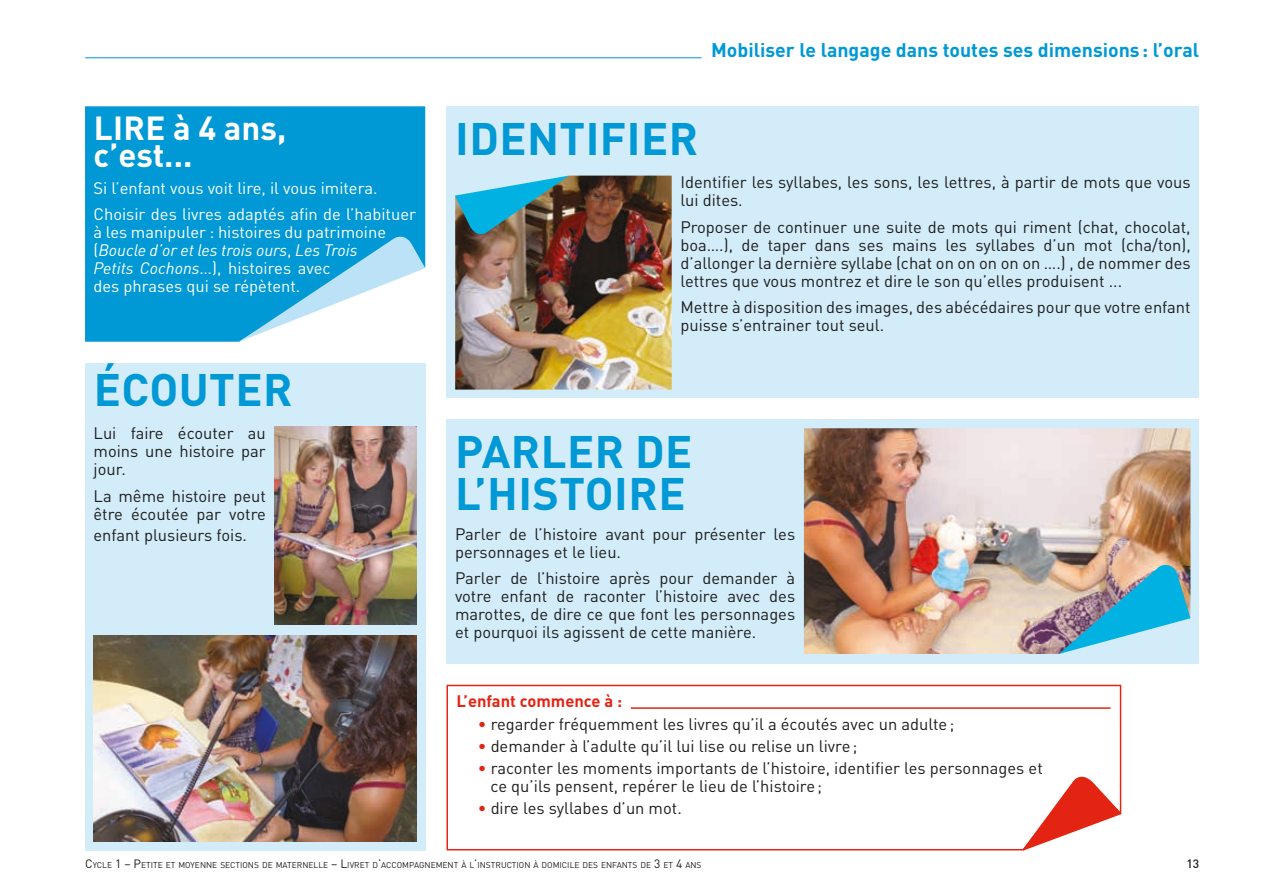
<style>
.page{position:relative;width:1263px;height:893px;background:#fff}
.page>*{position:absolute;margin:0;border:0;box-sizing:border-box;transform-origin:0 0}
.Titre_bloc_verbe{font:700 45px/42px "DINOT";letter-spacing:.01em;color:#0099d5}
.Txt_normal{font:700 33px "DINOT";color:#fff}
.En-tête_Français_pag{font:700 19.5px "DINOT";color:#0099d5}
.Txt_normal-2{font:16.5px/18px "DINOT";color:#1d1d1b}
.Txt_normal-3{font:16.5px/18px "DINOT";color:#fff}
.Entete_ENFANT_COMMEN{font:700 16.5px "DINOT";color:#e42413}
.Pied_de_page_droite{font:500 12px "DINOT";color:#1d1d1b}
.Pied_de_page_droite-2{font:8.4px "DINOT";color:#1d1d1b}
.s1{font-style:italic}
.s2{color:#e42413}
.s3{font-size:12px}
</style>
<div class="page">
<hr style="left:85px;top:57px;width:617px;height:1px;background:#0099d5">
<div style="left:85px;top:106px;width:340px;height:236px;background:#0099d5"></div>
<svg style="left:239px;top:232px;width:186px;height:110px"></svg>
<div style="left:446px;top:106px;width:753px;height:292px;background:#d3ecfa"></div>
<div style="left:446px;top:420px;width:753px;height:244px;background:#d3ecfa"></div>
<div style="left:85px;top:363px;width:340px;height:487px;background:#d3ecfa"></div>
<img style="left:275px;top:427px;width:142px;height:197px">
<img style="left:94px;top:636px;width:323px;height:206px">
<img style="left:804px;top:428px;width:386px;height:226px">
<img style="left:455px;top:176px;width:217px;height:214px">
<img style="left:455px;top:176px;width:114px;height:62px">
<img style="left:1059px;top:560px;width:131px;height:94px">
<svg style="left:446px;top:684px;width:676px;height:167px"></svg>
<svg style="left:1019px;top:771px;width:103px;height:80px"></svg>
<p class="Txt_normal" style="left:94px;top:107px;width:194px">LIRE à 4 ans,</p>
<p class="Txt_normal" style="left:94px;top:134px;width:100px">c’est...</p>
<p class="Txt_normal-3" style="left:94px;top:178px;width:286px">Si l’enfant vous voit lire, il vous imitera.</p>
<p class="Txt_normal-3" style="left:94px;top:205px;width:324px">Choisir des livres adaptés afin de l’habituer à les manipuler : histoires du patrimoine (<span class="s1">Boucle d’or et les trois ours</span>, <span class="s1">Les Trois<br>Petits Cochons</span>…), histoires avec<br>des phrases qui se répètent.</p>
<p class="Titre_bloc_verbe" style="left:94px;top:367px;width:200px">ÉCOUTER</p>
<p class="Txt_normal-2" style="left:94px;top:424px;width:174px;text-align:justify">Lui faire écouter au moins une histoire par jour.</p>
<p class="Txt_normal-2" style="left:94px;top:486px;width:174px">La même histoire peut être écoutée par votre</p>
<p class="Txt_normal-2" style="left:94px;top:526px;width:155px">enfant plusieurs fois.</p>
<p class="En-tête_Français_pag" style="left:711px;top:38px;width:490px">Mobiliser le langage dans toutes ses dimensions: l’oral</p>
<p class="Titre_bloc_verbe" style="left:455px;top:116px;width:245px">IDENTIFIER</p>
<p class="Txt_normal-2" style="left:680px;top:173px;width:512px">Identifier les syllabes, les sons, les lettres, à partir de mots que vous lui dites.</p>
<p class="Txt_normal-2" style="left:680px;top:217px;width:512px;text-align:justify">Proposer de continuer une suite de mots qui riment (chat, chocolat, boa….), de taper dans ses mains les syllabes d’un mot (cha/ton), d’allonger la dernière syllabe (chat on on on on on ….) , de nommer des lettres que vous montrez et dire le son qu’elles produisent ...</p>
<p class="Txt_normal-2" style="left:680px;top:298px;width:512px">Mettre à disposition des images, des abécédaires pour que votre enfant puisse s’entrainer tout seul.</p>
<p class="Titre_bloc_verbe" style="left:455px;top:429px;width:239px">PARLER DE<br>L’HISTOIRE</p>
<p class="Txt_normal-2" style="left:455px;top:524px;width:342px">Parler de l’histoire avant pour présenter les personnages et le lieu.</p>
<p class="Txt_normal-2" style="left:455px;top:569px;width:342px;text-align:justify">Parler de l’histoire après pour demander à votre enfant de raconter l’histoire avec des marottes, de dire ce que font les personnages et pourquoi ils agissent de cette manière.</p>
<p class="Entete_ENFANT_COMMEN" style="left:456px;top:691px;width:167px">L’enfant commence à :</p>
<p class="Txt_normal-2" style="left:478px;top:714px;width:478px"><span class="s2">•</span> regarder fréquemment les livres qu’il a écoutés avec un adulte;</p>
<p class="Txt_normal-2" style="left:478px;top:737px;width:381px"><span class="s2">•</span> demander à l’adulte qu’il lui lise ou relise un livre;</p>
<p class="Txt_normal-2" style="left:478px;top:759px;width:566px"><span class="s2">•</span> raconter les moments importants de l’histoire, identifier les personnages et</p>
<p class="Txt_normal-2" style="left:490px;top:777px;width:333px">ce qu’ils pensent, repérer le lieu de l’histoire;</p>
<p class="Txt_normal-2" style="left:478px;top:799px;width:206px"><span class="s2">•</span> dire les syllabes d’un mot.</p>
<p class="Pied_de_page_droite-2" style="left:85px;top:860px;width:618px"><span class="s3">C</span>YCLE <span class="s3">1 – P</span>ETITE ET MOYENNE SECTIONS DE MATERNELLE <span class="s3">– L</span>IVRET D<span class="s3">’</span>ACCOMPAGNEMENT À L<span class="s3">’</span>INSTRUCTION À DOMICILE DES ENFANTS DE <span class="s3">3</span> ET <span class="s3">4</span> ANS</p>
<p class="Pied_de_page_droite" style="left:1186px;top:856px;width:14px">13</p>
</div>
